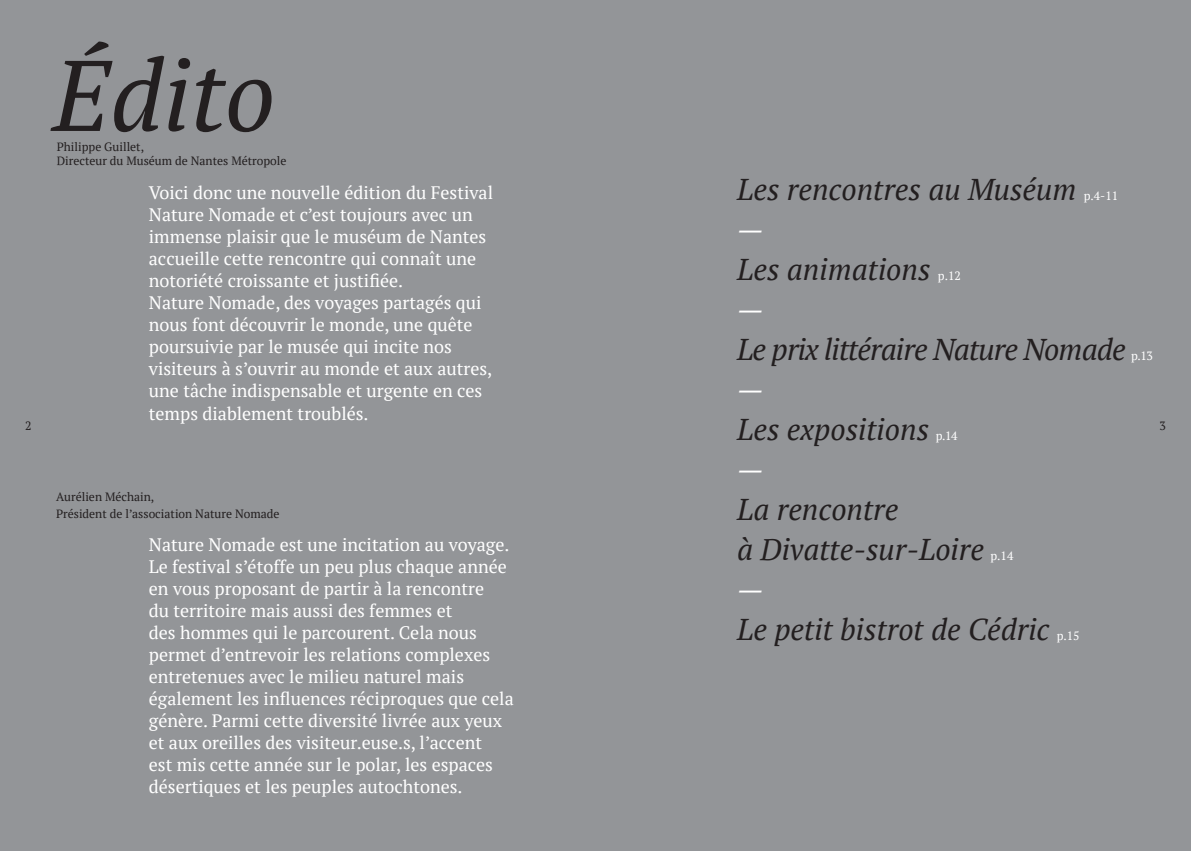
<style>
.page{position:relative;width:1191px;height:851px;background:#fff}
.page>*{position:absolute;margin:0;border:0;box-sizing:border-box;transform-origin:0 0}
.t1{font:italic 100px "PT Serif";color:#231f20}
.t2{font:italic 30px/40px "PT Serif";color:#231f20}
.t3{font:italic 30px "PT Serif";letter-spacing:-.03em;color:#231f20}
.t4{font:italic 30px "PT Serif";color:#fff}
.t5{font:18px/22px "PT Serif";color:#fff}
.t6{font:12px/14.4px "PT Serif";color:#231f20}
.t7{font:12px "PT Serif";color:#fff}
</style>
<div class="page">
<div style="left:0;top:0;width:595px;height:850px;background:#939598"></div>
<div style="left:595px;top:0;width:596px;height:850px;background:#939598"></div>
<p class="t6" style="left:25px;top:418px;width:8px">2</p>
<h1 class="t1" style="left:52px;top:32px;width:225px">Édito</h1>
<p class="t6" style="left:57px;top:139px;width:231px">Philippe Guillet,<br>Directeur du Muséum de Nantes Métropole</p>
<p class="t5" style="left:149px;top:182px;width:346px">Voici donc une nouvelle édition du Festival Nature Nomade et c’est toujours avec un immense plaisir que le muséum de Nantes accueille cette rencontre qui connaît une notoriété croissante et justifiée.<br>Nature Nomade, des voyages partagés qui nous font découvrir le monde, une quête poursuivie par le musée qui incite nos visiteurs à s’ouvrir au monde et aux autres, une tâche indispensable et urgente en ces temps diablement troublés.</p>
<p class="t6" style="left:56px;top:488px;width:225px;line-height:16.8px">Aurélien Méchain,<br>Président de l’association Nature Nomade</p>
<p class="t5" style="left:149px;top:533px;width:366px">Nature Nomade est une incitation au voyage.<br>Le festival s’étoffe un peu plus chaque année en vous proposant de partir à la rencontre<br>du territoire mais aussi des femmes et<br>des hommes qui le parcourent. Cela nous permet d’entrevoir les relations complexes entretenues avec le milieu naturel mais également les influences réciproques que cela génère. Parmi cette diversité livrée aux yeux et aux oreilles des visiteur.euse.s, l’accent<br>est mis cette année sur le polar, les espaces désertiques et les peuples autochtones.</p>
<h2 class="t2" style="left:737px;top:169px;width:341px">Les rencontres au Muséum</h2>
<p class="t7" style="left:1083px;top:188px;width:36px">p.4-11</p>
<h2 class="t4" style="left:737px;top:210px;width:28px">—</h2>
<h2 class="t2" style="left:737px;top:249px;width:195px">Les animations</h2>
<p class="t7" style="left:938px;top:268px;width:24px">p.12</p>
<h2 class="t4" style="left:737px;top:290px;width:28px">—</h2>
<h2 class="t3" style="left:737px;top:330px;width:390px">Le prix littéraire Nature Nomade</h2>
<p class="t7" style="left:1131px;top:348px;width:23px">p.13</p>
<h2 class="t4" style="left:737px;top:370px;width:28px">—</h2>
<h2 class="t2" style="left:737px;top:409px;width:193px">Les expositions</h2>
<p class="t7" style="left:935px;top:428px;width:23px">p.14</p>
<h2 class="t4" style="left:737px;top:450px;width:28px">—</h2>
<h2 class="t2" style="left:737px;top:489px;width:248px">La rencontre<br>à Divatte-sur-Loire</h2>
<p class="t7" style="left:990px;top:548px;width:24px">p.14</p>
<h2 class="t4" style="left:737px;top:570px;width:28px">—</h2>
<h2 class="t2" style="left:737px;top:609px;width:314px">Le petit bistrot de Cédric</h2>
<p class="t7" style="left:1056px;top:628px;width:24px">p.15</p>
<p class="t6" style="left:1159px;top:418px;width:8px">3</p>
</div>
